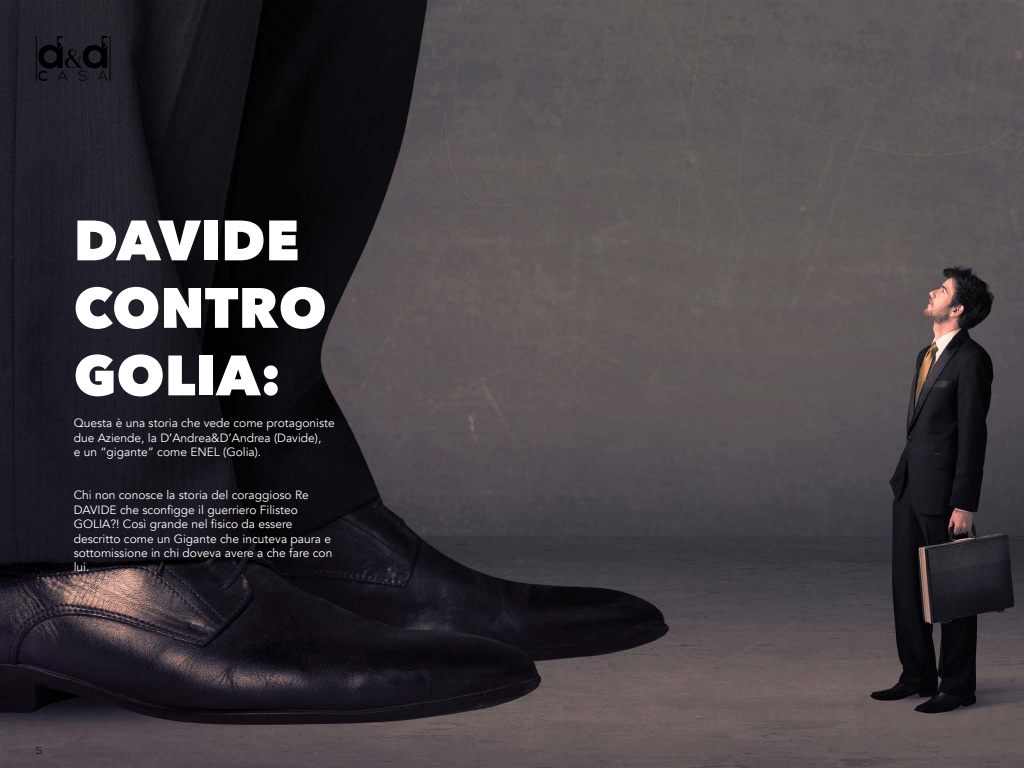
<style>
.page{position:relative;width:1024px;height:768px;background:#fff}
.page>*{position:absolute;margin:0;border:0;box-sizing:border-box;transform-origin:0 0}
.t1{font:800 56.2px/67.5px "Avenir Next";color:#fff}
.t2{font:12px/14.4px "Avenir";color:#fff}
.t3{font:300 10px "Nexa";color:#000}
</style>
<div class="page">
<img style="left:0;top:0;width:1024px;height:768px">
<svg style="left:38px;top:36px;width:70px;height:45px;background:#18171e"></svg>
<hr style="left:110px;top:36px;width:1px;height:45px;background:#000">
<hr style="left:36px;top:36px;width:1px;height:45px;background:#000">
<h1 class="t1" style="left:74px;top:206px;width:255px">DAVIDE<br>CONTRO<br>GOLIA:</h1>
<p class="t2" style="left:74px;top:416px;width:263px">Questa è una storia che vede come protagoniste due Aziende, la D’Andrea&amp;D’Andrea (Davide),<br>e un “gigante” come ENEL (Golia).</p>
<p class="t2" style="left:74px;top:488px;width:260px">Chi non conosce la storia del coraggioso Re DAVIDE che sconfigge il guerriero Filisteo GOLIA?! Così grande nel fisico da essere descritto come un Gigante che incuteva paura e sottomissione in chi doveva avere a che fare con lui.</p>
<p class="t3" style="left:36px;top:744px;width:8px">5</p>
</div>
